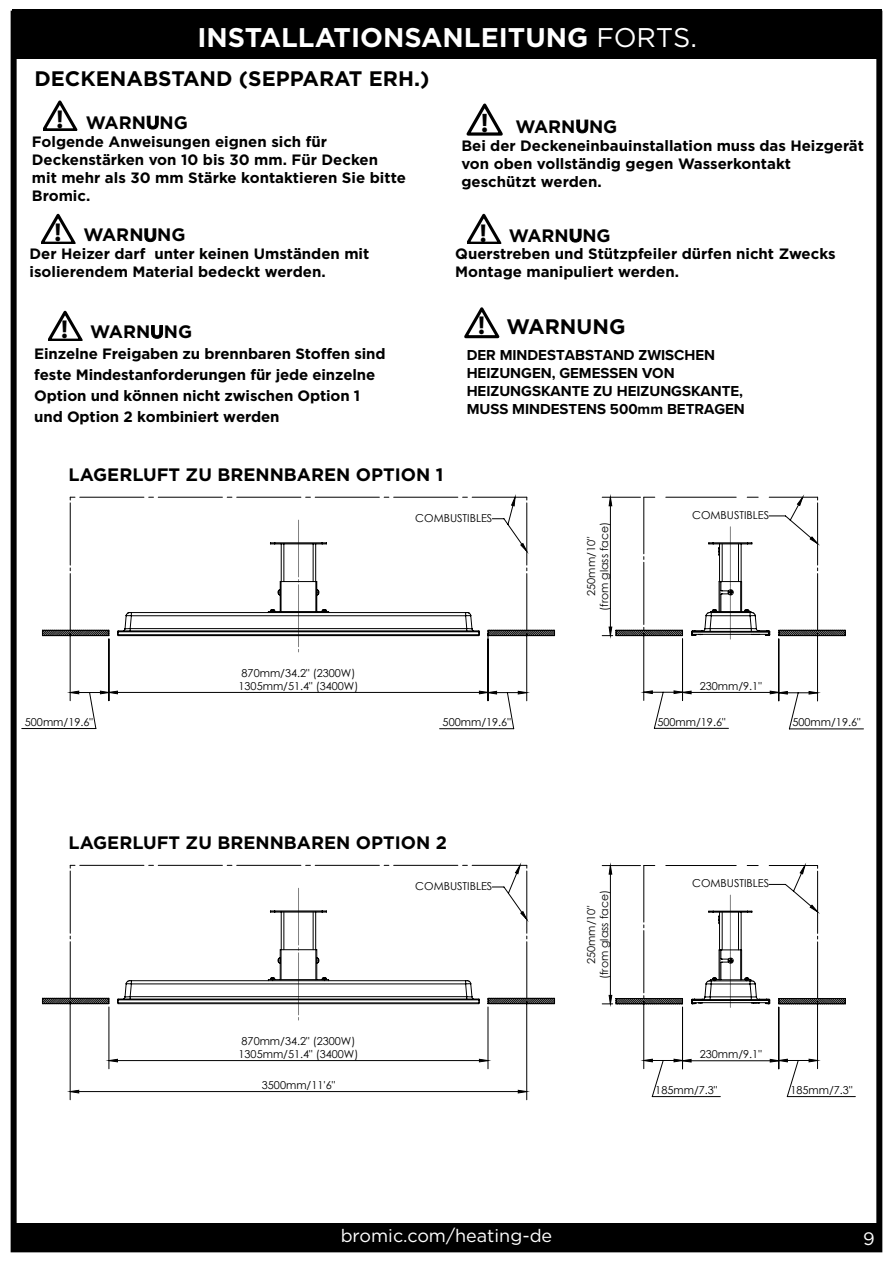
<style>
.page{position:relative;width:893px;height:1263px;background:#fff}
.page>*{position:absolute;margin:0;border:0;box-sizing:border-box;transform-origin:0 0}
.t1{font:700 27px "Gotham";color:#fff}
.t2{font:700 26.85px "Myriad";color:#000}
.t3{font:700 21px "Gotham";color:#000}
.t4{font:700 18px "Gotham";color:#000}
.t5{font:18px "Gotham";color:#fff}
.t6{font:700 15px/18px "Gotham";color:#000}
.t7{font:700 15px/18px "Proxima Nova";color:#000}
.t8{font:10.95px/13px "Century Gothic";color:#000}
.s1{font-weight:400}
.s2{font-family:"Myriad";font-size:25.95px}
</style>
<div class="page">
<div style="left:11px;top:1223px;width:870px;height:29px;background:#000"></div>
<div style="left:12px;top:9px;width:870px;height:50px;background:#000"></div>
<div style="left:11px;top:11px;width:871px;height:1241px;border:6px solid #000"></div>
<svg style="left:43px;top:100px;width:35px;height:30px"></svg>
<svg style="left:41px;top:214px;width:35px;height:30px"></svg>
<svg style="left:467px;top:214px;width:35px;height:30px"></svg>
<svg style="left:466px;top:103px;width:37px;height:33px"></svg>
<svg style="left:21px;top:630px;width:534px;height:470px"></svg>
<svg style="left:479px;top:1059px;width:9px;height:3px"></svg>
<svg style="left:109px;top:1059px;width:8px;height:3px"></svg>
<svg style="left:518px;top:1090px;width:9px;height:3px"></svg>
<svg style="left:70px;top:1090px;width:9px;height:3px"></svg>
<svg style="left:70px;top:497px;width:457px;height:523px"></svg>
<svg style="left:602px;top:497px;width:262px;height:600px"></svg>
<svg style="left:674px;top:1059px;width:17px;height:3px"></svg>
<svg style="left:644px;top:1059px;width:8px;height:3px"></svg>
<svg style="left:770px;top:1059px;width:17px;height:3px"></svg>
<svg style="left:809px;top:1059px;width:8px;height:3px"></svg>
<svg style="left:609px;top:995px;width:3px;height:9px"></svg>
<svg style="left:609px;top:865px;width:3px;height:9px"></svg>
<svg style="left:609px;top:627px;width:3px;height:9px"></svg>
<svg style="left:609px;top:497px;width:3px;height:9px"></svg>
<svg style="left:644px;top:497px;width:174px;height:510px"></svg>
<svg style="left:48px;top:311px;width:35px;height:30px"></svg>
<svg style="left:464px;top:307px;width:36px;height:32px"></svg>
<h1 class="t1" style="left:198px;top:23px;width:501px">INSTALLATIONSANLEITUNG <span class="s1">FORTS.</span></h1>
<h3 class="t3" style="left:34px;top:67px;width:396px">DECKENABSTAND (SEPPARAT ERH.)</h3>
<p class="t4" style="left:56px;top:113px;width:133px"><span class="s2">!</span> WARNUNG</p>
<p class="t6" style="left:32px;top:133px;width:375px">Folgende Anweisungen eignen sich für Deckenstärken von 10 bis 30 mm. Für Decken mit mehr als 30 mm Stärke kontaktieren Sie bitte Bromic.</p>
<p class="t4" style="left:55px;top:225px;width:132px"><span class="s2">!</span> WARNUNG</p>
<p class="t6" style="left:30px;top:245px;width:341px">Der Heizer darf unter keinen Umständen mit isolierendem Material bedeckt werden.</p>
<p class="t4" style="left:61px;top:322px;width:132px"><span class="s2">!</span> WARNUNG</p>
<p class="t6" style="left:34px;top:343px;width:353px;line-height:21px">Einzelne Freigaben zu brennbaren Stoffen sind feste Mindestanforderungen für jede einzelne Option und können nicht zwischen Option 1 und Option 2 kombiniert werden</p>
<h2 class="t2" style="left:481px;top:107px;width:9px">!</h2>
<p class="t4" style="left:515px;top:117px;width:103px">WARNUNG</p>
<p class="t6" style="left:461px;top:136px;width:404px">Bei der Deckeneinbauinstallation muss das Heizgerät von oben vollständig gegen Wasserkontakt geschützt werden.</p>
<p class="t4" style="left:480px;top:226px;width:132px"><span class="s2">!</span> WARNUNG</p>
<p class="t6" style="left:455px;top:245px;width:382px">Querstreben und Stützpfeiler dürfen nicht Zwecks<br>Montage manipuliert werden.</p>
<h3 class="t3" style="left:478px;top:315px;width:149px"><span class="s2">!</span> WARNUNG</h3>
<p class="t7" style="left:467px;top:346px;width:280px">DER MINDESTABSTAND ZWISCHEN<br>HEIZUNGEN, GEMESSEN VON<br>HEIZUNGSKANTE ZU HEIZUNGSKANTE,<br>MUSS MINDESTENS 500mm BETRAGEN</p>
<p class="t4" style="left:69px;top:465px;width:376px">LAGERLUFT ZU BRENNBAREN OPTION 1</p>
<p class="t8" style="left:415px;top:512px;width:79px">COMBUSTIBLES</p>
<p class="t8" style="left:239px;top:667px;width:122px">870mm/34.2" (2300W)<br>1305mm/51.4" (3400W)</p>
<p class="t8" style="left:25px;top:717px;width:70px">500mm/19.6"</p>
<p class="t8" style="left:443px;top:717px;width:70px">500mm/19.6"</p>
<p class="t4" style="left:69px;top:833px;width:380px">LAGERLUFT ZU BRENNBAREN OPTION 2</p>
<p class="t8" style="left:415px;top:880px;width:79px">COMBUSTIBLES</p>
<p class="t8" style="left:238px;top:1036px;width:122px">870mm/34.2" (2300W)<br>1305mm/51.4" (3400W)</p>
<p class="t8" style="left:262px;top:1080px;width:75px">3500mm/11'6"</p>
<p class="t8" style="left:586px;top:611px;width:90px;text-align:center;rotate:-90deg">250mm/10" (from glass face)</p>
<p class="t8" style="left:692px;top:509px;width:79px">COMBUSTIBLES</p>
<p class="t8" style="left:700px;top:680px;width:64px">230mm/9.1"</p>
<p class="t8" style="left:657px;top:716px;width:70px">500mm/19.6"</p>
<p class="t8" style="left:792px;top:717px;width:70px">500mm/19.6"</p>
<p class="t8" style="left:586px;top:979px;width:90px;text-align:center;rotate:-90deg">250mm/10" (from glass face)</p>
<p class="t8" style="left:692px;top:878px;width:79px">COMBUSTIBLES</p>
<p class="t8" style="left:700px;top:1049px;width:64px">230mm/9.1"</p>
<p class="t8" style="left:655px;top:1085px;width:64px">185mm/7.3"</p>
<p class="t8" style="left:790px;top:1085px;width:64px">185mm/7.3"</p>
<p class="t5" style="left:341px;top:1228px;width:213px">bromic.com/heating-de</p>
<p class="t5" style="left:863px;top:1230px;width:13px">9</p>
</div>
